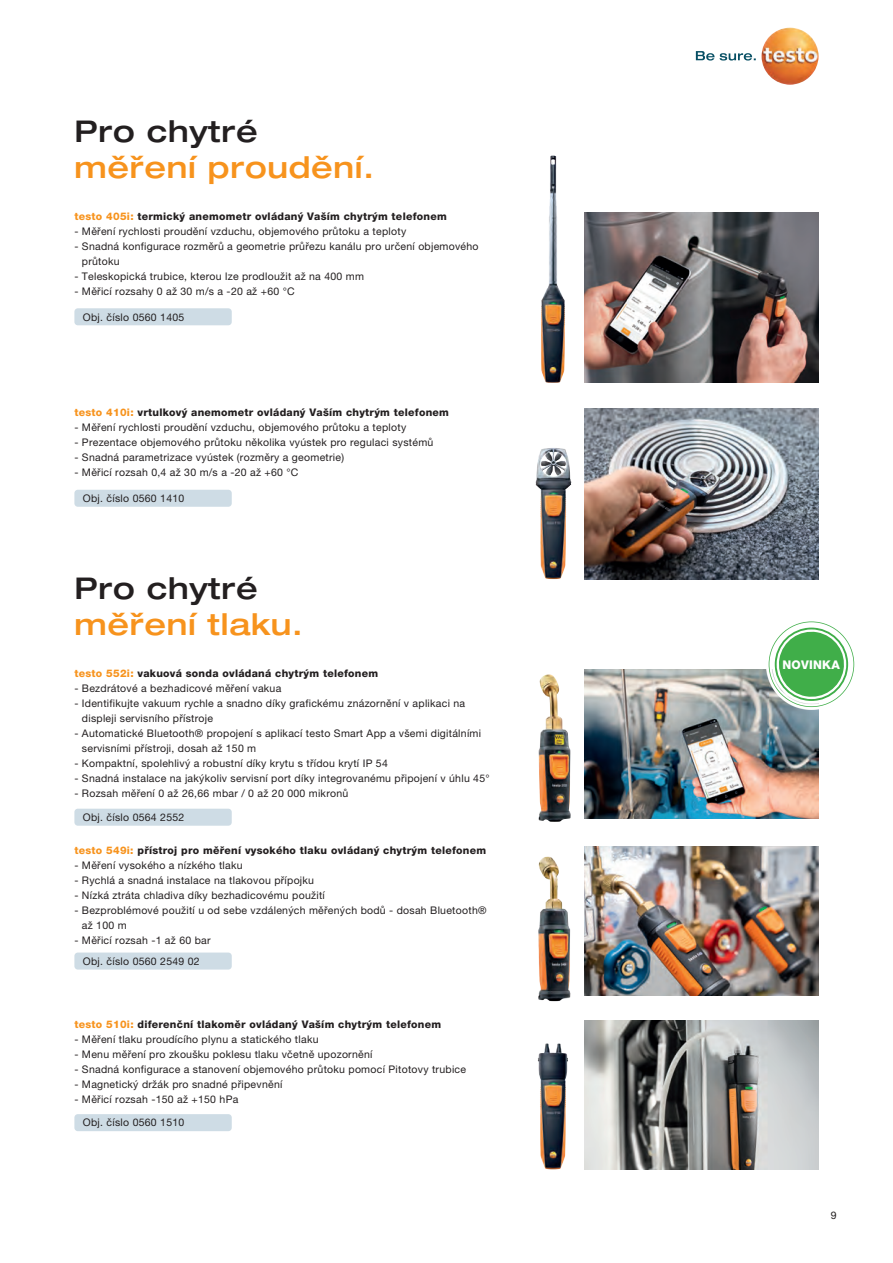
<style>
.page{position:relative;width:893px;height:1263px;background:#fff}
.page>*{position:absolute;margin:0;border:0;box-sizing:border-box;transform-origin:0 0}
.t1{font:500 expanded 30px "Helvetica Neue LTW1 G";letter-spacing:.025em;color:#f7931d}
.t2{font:500 expanded 30px "Helvetica Neue LTW1 G";letter-spacing:.025em;color:#231f20}
.t3{font:800 12px "Helvetica Neue LTW1 G";letter-spacing:.02em;color:#fff}
.t4{font:10.5px/15px "Helvetica Neue LTW1 G";letter-spacing:.025em;color:#231f20}
.t5{font:800 10.5px "Helvetica Neue LTW1 G";letter-spacing:.025em;color:#231f20}
.s1{color:#f7931d}
</style>
<div class="page">
<img style="left:535px;top:448px;width:36px;height:131px">
<img style="left:541px;top:156px;width:24px;height:227px">
<img style="left:585px;top:213px;width:234px;height:170px">
<img style="left:585px;top:409px;width:234px;height:170px">
<svg style="left:696px;top:51px;width:60px;height:10px"></svg>
<img style="left:761px;top:28px;width:58px;height:57px;border-radius:29px">
<img style="left:585px;top:1020px;width:234px;height:149px">
<img style="left:585px;top:670px;width:234px;height:149px">
<img style="left:585px;top:846px;width:234px;height:149px">
<img style="left:538px;top:1043px;width:30px;height:126px">
<img style="left:538px;top:675px;width:33px;height:147px">
<img style="left:538px;top:856px;width:33px;height:145px">
<svg style="left:766px;top:660px;width:89px;height:50px"></svg>
<svg style="left:769px;top:621px;width:85px;height:86px"></svg>
<div style="left:74px;top:490px;width:158px;height:17px;background:#cedce5;border-radius:3px"></div>
<div style="left:74px;top:308px;width:158px;height:17px;background:#cedce5;border-radius:3px"></div>
<div style="left:74px;top:1114px;width:158px;height:17px;background:#cedce5;border-radius:3px"></div>
<div style="left:74px;top:809px;width:158px;height:17px;background:#cedce5;border-radius:3px"></div>
<div style="left:74px;top:952px;width:158px;height:17px;background:#cedce5;border-radius:3px"></div>
<h1 class="t2" style="left:74px;top:112px;width:185px">Pro chytré</h1>
<h1 class="t1" style="left:74px;top:148px;width:301px">měření proudění.</h1>
<p class="t5" style="left:74px;top:210px;width:374px"><span class="s1">testo 405i:</span> termický anemometr ovládaný Vaším chytrým telefonem</p>
<p class="t4" style="left:74px;top:224px;width:333px">- Měření rychlosti proudění vzduchu, objemového průtoku a teploty</p>
<p class="t4" style="left:82px;top:239px;width:398px;text-indent:-8px">- Snadná konfigurace rozměrů a geometrie průřezu kanálu pro určení objemového průtoku</p>
<p class="t4" style="left:74px;top:269px;width:291px">- Teleskopická trubice, kterou lze prodloužit až na 400 mm</p>
<p class="t4" style="left:74px;top:284px;width:222px">- Měřicí rozsahy 0 až 30 m/s a -20 až +60 °C</p>
<p class="t4" style="left:83px;top:309px;width:103px">Obj. číslo 0560 1405</p>
<p class="t5" style="left:74px;top:406px;width:376px"><span class="s1">testo 410i:</span> vrtulkový anemometr ovládaný Vaším chytrým telefonem</p>
<p class="t4" style="left:74px;top:420px;width:333px">- Měření rychlosti proudění vzduchu, objemového průtoku a teploty</p>
<p class="t4" style="left:74px;top:435px;width:360px">- Prezentace objemového průtoku několika vyústek pro regulaci systémů</p>
<p class="t4" style="left:74px;top:450px;width:271px">- Snadná parametrizace vyústek (rozměry a geometrie)</p>
<p class="t4" style="left:74px;top:465px;width:226px">- Měřicí rozsah 0,4 až 30 m/s a -20 až +60 °C</p>
<p class="t4" style="left:83px;top:491px;width:103px">Obj. číslo 0560 1410</p>
<h1 class="t2" style="left:74px;top:569px;width:185px">Pro chytré</h1>
<h1 class="t1" style="left:74px;top:605px;width:230px">měření tlaku.</h1>
<p class="t5" style="left:74px;top:667px;width:305px"><span class="s1">testo 552i:</span> vakuová sonda ovládaná chytrým telefonem</p>
<p class="t4" style="left:74px;top:681px;width:208px">- Bezdrátové a bezhadicové měření vakua</p>
<p class="t4" style="left:82px;top:696px;width:385px;text-indent:-8px">- Identifikujte vakuum rychle a snadno díky grafickému znázornění v aplikaci na displeji servisního přístroje</p>
<p class="t4" style="left:82px;top:726px;width:401px;text-indent:-8px">- Automatické Bluetooth® propojení s aplikací testo Smart App a všemi digitálními servisními přístroji, dosah až 150 m</p>
<p class="t4" style="left:74px;top:756px;width:315px">- Kompaktní, spolehlivý a robustní díky krytu s třídou krytí IP 54</p>
<p class="t4" style="left:74px;top:771px;width:417px">- Snadná instalace na jakýkoliv servisní port díky integrovanému připojení v úhlu 45°</p>
<p class="t4" style="left:74px;top:786px;width:275px">- Rozsah měření 0 až 26,66 mbar / 0 až 20 000 mikronů</p>
<p class="t4" style="left:83px;top:810px;width:103px">Obj. číslo 0564 2552</p>
<p class="t5" style="left:74px;top:844px;width:413px"><span class="s1">testo 549i:</span> přístroj pro měření vysokého tlaku ovládaný chytrým telefonem</p>
<p class="t4" style="left:74px;top:857px;width:170px">- Měření vysokého a nízkého tlaku</p>
<p class="t4" style="left:74px;top:872px;width:241px">- Rychlá a snadná instalace na tlakovou přípojku</p>
<p class="t4" style="left:74px;top:887px;width:252px">- Nízká ztráta chladiva díky bezhadicovému použití</p>
<p class="t4" style="left:82px;top:902px;width:406px;text-indent:-8px">- Bezproblémové použití u od sebe vzdálených měřených bodů - dosah Bluetooth® až 100 m</p>
<p class="t4" style="left:74px;top:929px;width:138px;line-height:21px;text-align:center">- Měřicí rozsah -1 až 60 bar<br>Obj. číslo 0560 2549 02</p>
<p class="t5" style="left:74px;top:1018px;width:368px"><span class="s1">testo 510i:</span> diferenční tlakoměr ovládaný Vaším chytrým telefonem</p>
<p class="t4" style="left:74px;top:1032px;width:246px">- Měření tlaku proudícího plynu a statického tlaku</p>
<p class="t4" style="left:74px;top:1047px;width:300px">- Menu měření pro zkoušku poklesu tlaku včetně upozornění</p>
<p class="t4" style="left:74px;top:1062px;width:393px">- Snadná konfigurace a stanovení objemového průtoku pomocí Pitotovy trubice</p>
<p class="t4" style="left:74px;top:1077px;width:210px">- Magnetický držák pro snadné připevnění</p>
<p class="t4" style="left:74px;top:1092px;width:165px">- Měřicí rozsah -150 až +150 hPa</p>
<p class="t4" style="left:83px;top:1115px;width:103px">Obj. číslo 0560 1510</p>
<p class="t3" style="left:782px;top:657px;width:59px">NOVINKA</p>
<p class="t4" style="left:831px;top:1208px;width:7px">9</p>
</div>
